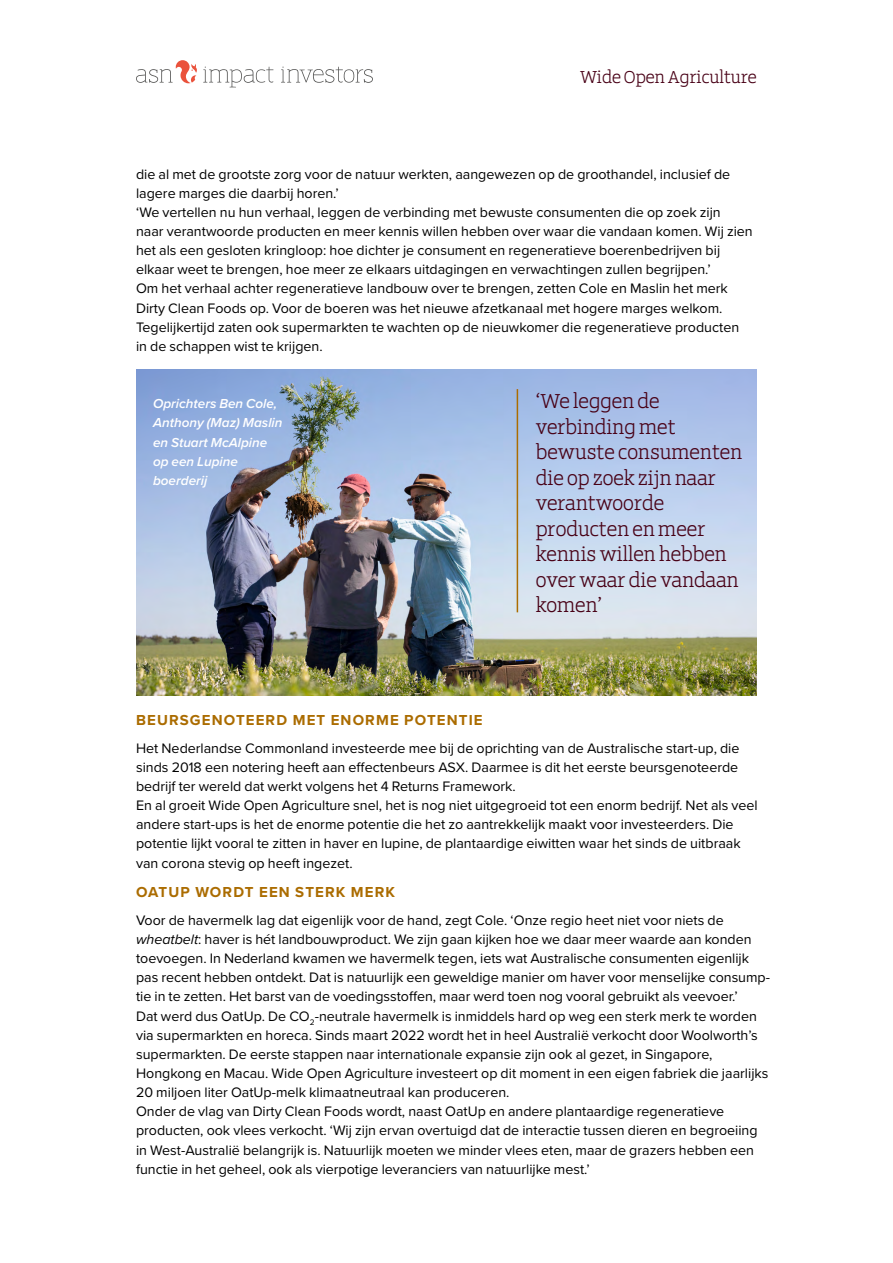
<style>
.page{position:relative;width:893px;height:1263px;background:#fff}
.page>*{position:absolute;margin:0;border:0;box-sizing:border-box;transform-origin:0 0}
.t1{font:600 21px/25.5px "ASN Bank Slab";color:#480116}
.t2{font:600 18px "ASN Bank Slab";color:#480116}
.Tussenkop{font:700 15px "Proxima Nova";letter-spacing:.075em;color:#ab6c00}
._01_brood{font:14.25px/19.2px "Proxima Nova";color:#000}
.Bijschrift{font:italic 600 13.5px/19.2px "Proxima Nova";color:#fff}
.s1{font-style:italic}
</style>
<div class="page">
<svg style="left:281px;top:67px;width:92px;height:16px"></svg>
<svg style="left:136px;top:60px;width:61px;height:23px"></svg>
<svg style="left:203px;top:67px;width:70px;height:20px"></svg>
<img style="left:136px;top:370px;width:621px;height:325px">
<hr style="left:517px;top:389px;width:1px;height:223px;background:#ab6c00">
<p class="t2" style="left:580px;top:64px;width:178px">Wide Open Agriculture</p>
<p class="_01_brood" style="left:136px;top:164px;width:596px">die al met de grootste zorg voor de natuur werkten, aangewezen op de groothandel, inclusief de lagere marges die daarbij horen.’</p>
<p class="_01_brood" style="left:136px;top:202px;width:618px">‘We vertellen nu hun verhaal, leggen de verbinding met bewuste consumenten die op zoek zijn<br>naar verantwoorde producten en meer kennis willen hebben over waar die vandaan komen. Wij zien het als een gesloten kringloop: hoe dichter je consument en regeneratieve boerenbedrijven bij elkaar weet te brengen, hoe meer ze elkaars uitdagingen en verwachtingen zullen begrijpen.’</p>
<p class="_01_brood" style="left:136px;top:278px;width:605px">Om het verhaal achter regeneratieve landbouw over te brengen, zetten Cole en Maslin het merk Dirty Clean Foods op. Voor de boeren was het nieuwe afzetkanaal met hogere marges welkom.<br>Tegelijkertijd zaten ook supermarkten te wachten op de nieuwkomer die regeneratieve producten in de schappen wist te krijgen.</p>
<p class="Bijschrift" style="left:153px;top:394px;width:131px">Oprichters Ben Cole,<br>Anthony (Maz) Maslin en Stuart McAlpine op een Lupine boerderij</p>
<p class="t1" style="left:536px;top:388px;width:208px">‘We leggen de verbinding met bewuste consumenten die op zoek zijn naar verantwoorde producten en meer kennis willen hebben over waar die vandaan komen’</p>
<p class="Tussenkop" style="left:136px;top:708px;width:348px">BEURSGENOTEERD MET ENORME POTENTIE</p>
<p class="_01_brood" style="left:136px;top:738px;width:605px;text-align:justify">Het Nederlandse Commonland investeerde mee bij de oprichting van de Australische start-up, die sinds 2018 een notering heeft aan effectenbeurs ASX. Daarmee is dit het eerste beursgenoteerde bedrijf ter wereld dat werkt volgens het 4 Returns Framework.</p>
<p class="_01_brood" style="left:136px;top:795px;width:623px">En al groeit Wide Open Agriculture snel, het is nog niet uitgegroeid tot een enorm bedrijf. Net als veel andere start-ups is het de enorme potentie die het zo aantrekkelijk maakt voor investeerders. Die potentie lijkt vooral te zitten in haver en lupine, de plantaardige eiwitten waar het sinds de uitbraak van corona stevig op heeft ingezet.</p>
<p class="Tussenkop" style="left:136px;top:880px;width:260px">OATUP WORDT EEN STERK MERK</p>
<p class="_01_brood" style="left:136px;top:910px;width:635px">Voor de havermelk lag dat eigenlijk voor de hand, zegt Cole. ‘Onze regio heet niet voor niets de <span class="s1">wheatbelt</span>: haver is hét landbouwproduct. We zijn gaan kijken hoe we daar meer waarde aan konden toevoegen. In Nederland kwamen we havermelk tegen, iets wat Australische consumenten eigenlijk pas recent hebben ontdekt. Dat is natuurlijk een geweldige manier om haver voor menselijke consump&shy;tie in te zetten. Het barst van de voedingsstoffen, maar werd toen nog vooral gebruikt als veevoer.’</p>
<p class="_01_brood" style="left:136px;top:1006px;width:634px">Dat werd dus OatUp. De CO<sub>2</sub>-neutrale havermelk is inmiddels hard op weg een sterk merk te worden via supermarkten en horeca. Sinds maart 2022 wordt het in heel Australië verkocht door Woolworth’s supermarkten. De eerste stappen naar internationale expansie zijn ook al gezet, in Singapore, Hongkong en Macau. Wide Open Agriculture investeert op dit moment in een eigen fabriek die jaarlijks 20 miljoen liter OatUp-melk klimaatneutraal kan produceren.</p>
<p class="_01_brood" style="left:136px;top:1101px;width:623px">Onder de vlag van Dirty Clean Foods wordt, naast OatUp en andere plantaardige regeneratieve producten, ook vlees verkocht. ‘Wij zijn ervan overtuigd dat de interactie tussen dieren en begroeiing in West-Australië belangrijk is. Natuurlijk moeten we minder vlees eten, maar de grazers hebben een functie in het geheel, ook als vierpotige leveranciers van natuurlijke mest.’</p>
</div>
